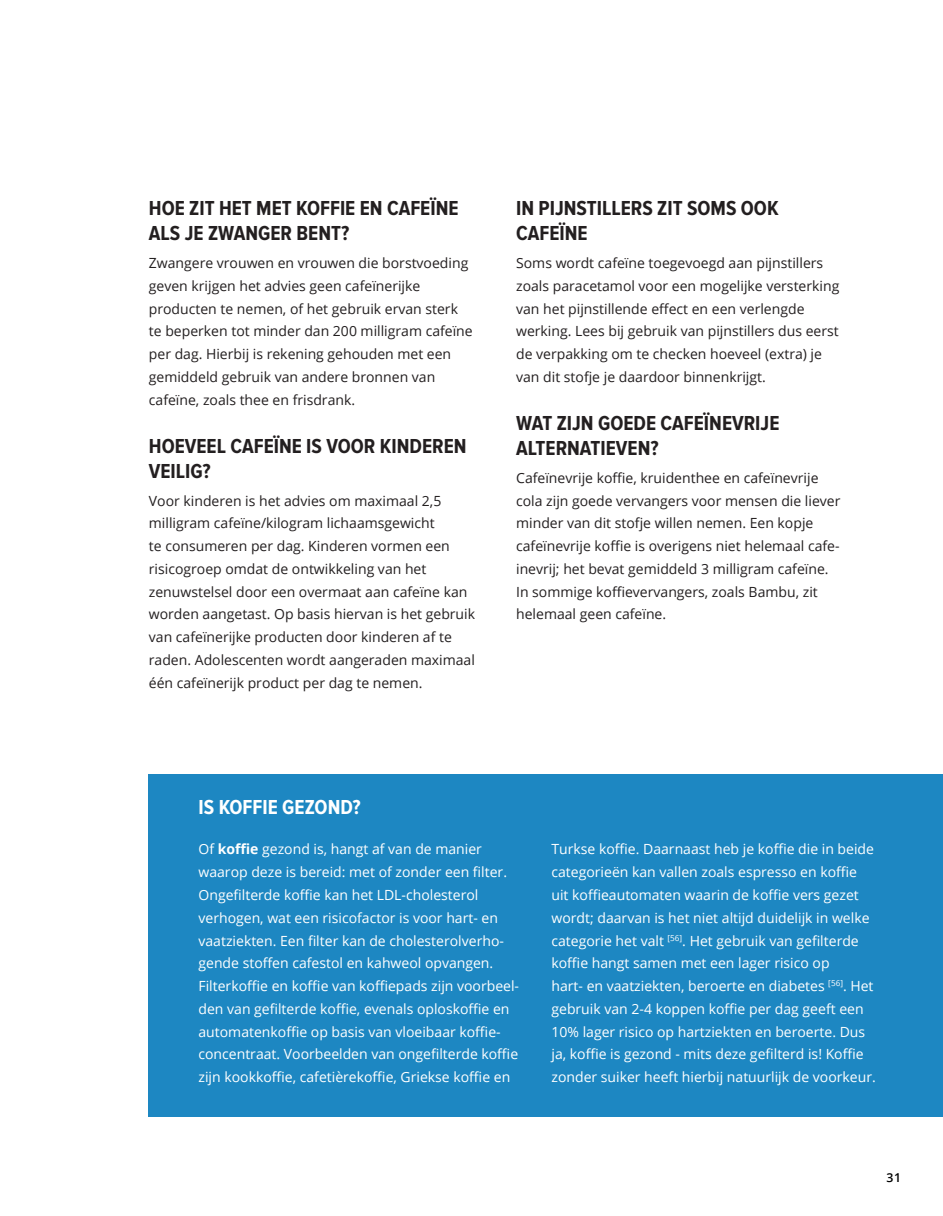
<style>
.page{position:relative;width:943px;height:1216px;background:#fff}
.page>*{position:absolute;margin:0;border:0;box-sizing:border-box;transform-origin:0 0}
.t1{font:700 21px/25.2px "Proxima Nova Cond";color:#231f20}
.t2{font:700 21px "Proxima Nova Cond";color:#fff}
.t3{font:14px/22.8px "Open Sans";color:#231f20}
.t4{font:14px/22.8px "Open Sans";color:#fff}
.t5{font:600 12.25px "Open Sans";color:#000}
.s1{font-weight:700}
</style>
<div class="page">
<div style="left:149px;top:774px;width:794px;height:342px;background:#1d87c2"></div>
<h1 class="t1" style="left:149px;top:196px;width:311px">HOE ZIT HET MET KOFFIE EN CAFEÏNE<br>ALS JE ZWANGER BENT?</h1>
<p class="t3" style="left:149px;top:251px;width:325px">Zwangere vrouwen en vrouwen die borstvoeding geven krijgen het advies geen cafeïnerijke producten te nemen, of het gebruik ervan sterk te beperken tot minder dan 200 milligram cafeïne per dag. Hierbij is rekening gehouden met een gemiddeld gebruik van andere bronnen van cafeïne, zoals thee en frisdrank.</p>
<h1 class="t1" style="left:149px;top:433px;width:319px">HOEVEEL CAFEÏNE IS VOOR KINDEREN<br>VEILIG?</h1>
<p class="t3" style="left:149px;top:488px;width:328px">Voor kinderen is het advies om maximaal 2,5 milligram cafeïne/kilogram lichaamsgewicht<br>te consumeren per dag. Kinderen vormen een risicogroep omdat de ontwikkeling van het zenuwstelsel door een overmaat aan cafeïne kan worden aangetast. Op basis hiervan is het gebruik van cafeïnerijke producten door kinderen af te raden. Adolescenten wordt aangeraden maximaal één cafeïnerijk product per dag te nemen.</p>
<h1 class="t1" style="left:516px;top:196px;width:264px">IN PIJNSTILLERS ZIT SOMS OOK<br>CAFEÏNE</h1>
<p class="t3" style="left:516px;top:251px;width:325px">Soms wordt cafeïne toegevoegd aan pijnstillers zoals paracetamol voor een mogelijke versterking van het pijnstillende effect en een verlengde werking. Lees bij gebruik van pijnstillers dus eerst de verpakking om te checken hoeveel (extra) je van dit stofje je daardoor binnenkrijgt.</p>
<h1 class="t1" style="left:516px;top:411px;width:265px">WAT ZIJN GOEDE CAFEÏNEVRIJE<br>ALTERNATIEVEN?</h1>
<p class="t3" style="left:516px;top:466px;width:326px">Cafeïnevrije koffie, kruidenthee en cafeïnevrije cola zijn goede vervangers voor mensen die liever minder van dit stofje willen nemen. Een kopje cafeïnevrije koffie is overigens niet helemaal cafe&shy;ï nevrij; het bevat gemiddeld 3 milligram cafeïne.<br>In sommige koffievervangers, zoals Bambu, zit helemaal geen cafeïne.</p>
<h1 class="t2" style="left:198px;top:795px;width:164px">IS KOFFIE GEZOND?</h1>
<p class="t4" style="left:198px;top:837px;width:322px">Of <span class="s1">koffie</span> gezond is, hangt af van de manier waarop deze is bereid: met of zonder een filter.<br>Ongefilterde koffie kan het LDL-cholesterol verhogen, wat een risicofactor is voor hart- en vaatziekten. Een filter kan de cholesterolverho&shy;gende stoffen cafestol en kahweol opvangen.<br>Filterkoffie en koffie van koffiepads zijn voorbeel&shy;den van gefilterde koffie, evenals oploskoffie en automatenkoffie op basis van vloeibaar koffie&shy;concentraat. Voorbeelden van ongefilterde koffie zijn kookkoffie, cafetièrekoffie, Griekse koffie en</p>
<p class="t4" style="left:551px;top:837px;width:326px">Turkse koffie. Daarnaast heb je koffie die in beide categorieën kan vallen zoals espresso en koffie uit koffieautomaten waarin de koffie vers gezet wordt; daarvan is het niet altijd duidelijk in welke categorie het valt <sup>[56]</sup>. Het gebruik van gefilterde koffie hangt samen met een lager risico op<br>hart- en vaatziekten, beroerte en diabetes <sup>[56]</sup>. Het gebruik van 2-4 koppen koffie per dag geeft een 10% lager risico op hartziekten en beroerte. Dus ja, koffie is gezond - mits deze gefilterd is! Koffie zonder suiker heeft hierbij natuurlijk de voorkeur.</p>
<p class="t5" style="left:886px;top:1169px;width:16px">31</p>
</div>
